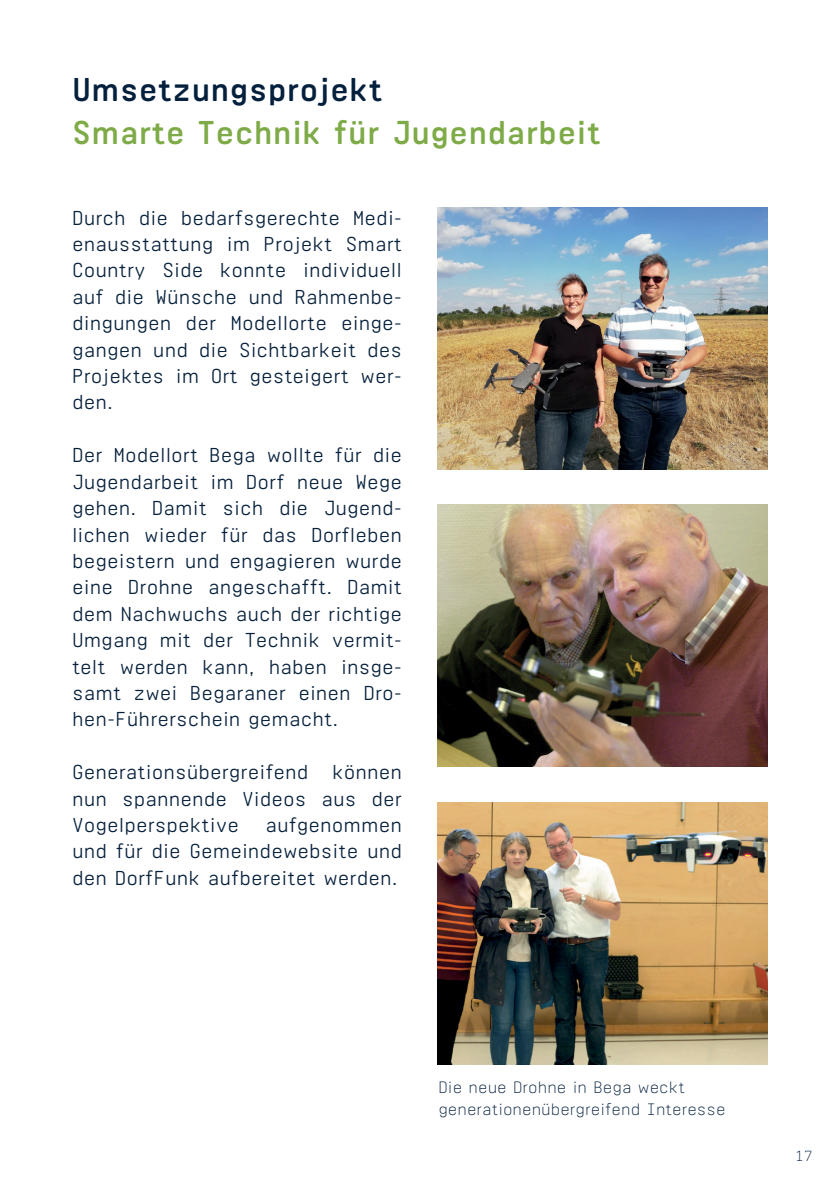
<style>
.page{position:relative;width:840px;height:1191px;background:#fff}
.page>*{position:absolute;margin:0;border:0;box-sizing:border-box;transform-origin:0 0}
.t1{font:700 36px "Realtime Text Rounded";color:#7eab48}
.t2{font:700 36px "Realtime Text Rounded";color:#04203d}
.t3{font:22px/26.4px "Realtime Text Rounded";color:#07213c;text-align:justify}
.t4{font:300 18px/21.6px "Realtime Text Rounded";color:#04203d}
.t5{font:300 16px "Realtime Text Rounded";color:#04203d}
</style>
<div class="page">
<img style="left:437px;top:207px;width:330px;height:262px">
<img style="left:437px;top:505px;width:330px;height:261px">
<img style="left:437px;top:802px;width:330px;height:262px">
<h1 class="t2" style="left:72px;top:65px;width:312px">Umsetzungsprojekt</h1>
<h1 class="t1" style="left:72px;top:109px;width:530px">Smarte Technik für Jugendarbeit</h1>
<p class="t3" style="left:72px;top:203px;width:331px">Durch die bedarfsgerechte Medi&shy;enausstattung im Projekt Smart Country Side konnte individuell auf die Wünsche und Rahmenbe&shy;dingungen der Modellorte einge&shy;gangen und die Sichtbarkeit des Projektes im Ort gesteigert wer&shy;den.</p>
<p class="t3" style="left:72px;top:440px;width:331px">Der Modellort Bega wollte für die Jugendarbeit im Dorf neue Wege gehen. Damit sich die Jugend&shy;lichen wieder für das Dorfleben begeistern und engagieren wurde eine Drohne angeschafft. Damit dem Nachwuchs auch der richtige Umgang mit der Technik vermit&shy;telt werden kann, haben insge&shy;samt zwei Begaraner einen Dro&shy;hen-Führerschein gemacht.</p>
<p class="t3" style="left:72px;top:757px;width:331px">Generationsübergreifend können nun spannende Videos aus der Vogelperspektive aufgenommen und für die Gemeindewebsite und den DorfFunk aufbereitet werden.</p>
<p class="t4" style="left:438px;top:1075px;width:288px">Die neue Drohne in Bega weckt generationenübergreifend Interesse</p>
<p class="t5" style="left:795px;top:1145px;width:18px">17</p>
</div>
